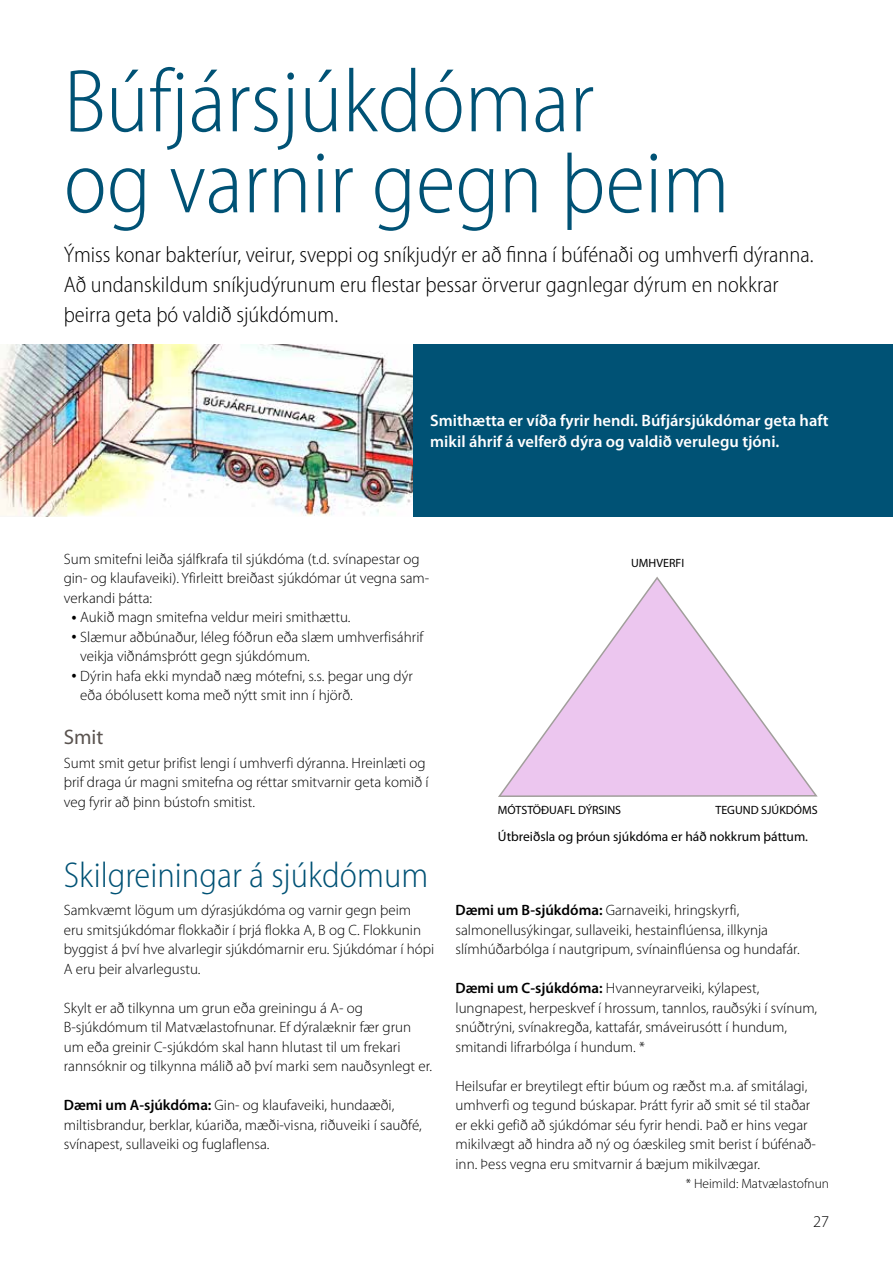
<style>
.page{position:relative;width:893px;height:1263px;background:#fff}
.page>*{position:absolute;margin:0;border:0;box-sizing:border-box;transform-origin:0 0}
.t1{font:300 semi-condensed 90px/81px "Myriad Pro";color:#005275}
.t2{font:300 semi-condensed 36px "Myriad Pro";color:#005275}
.t3{font:300 semi-condensed 22.5px/30px "Myriad Pro";color:#000}
.t4{font:21px "Myriad Pro";color:#5a534f}
.t5{font:600 16.5px/21px "Myriad Pro";color:#fff}
.t6{font:300 16.5px "Myriad Pro";color:#000}
.t7{font:300 15px/19.5px "Myriad Pro";color:#000}
.t8{font:13.5px "Myriad Pro";color:#000}
.t9{font:300 13.5px "Myriad Pro";color:#000}
.t10{font:12px "Myriad Pro";color:#000}
.s1{font-family:"Minion Pro";font-weight:400;font-style:italic}
.s2{font-weight:600}
</style>
<div class="page">
<img style="left:0;top:344px;width:413px;height:172px">
<div style="left:413px;top:344px;width:480px;height:172px;background:#005275"></div>
<svg style="left:498px;top:576px;width:320px;height:221px"></svg>
<h1 class="t1" style="left:64px;top:63px;width:667px">Búfjársjúkdómar<br>og varnir gegn þeim</h1>
<h3 class="t3" style="left:64px;top:240px;width:751px">Ýmiss konar bakteríur, veirur, sveppi og sníkjudýr er að finna í búfénaði og umhverfi dýranna.<br>Að undanskildum sníkjudýrunum eru flestar þessar örverur gagnlegar dýrum en nokkrar þeirra geta þó valdið sjúkdómum.</h3>
<p class="t5" style="left:430px;top:410px;width:400px">Smithætta er víða fyrir hendi. Búfjársjúkdómar geta haft mikil áhrif á velferð dýra og valdið verulegu tjóni.</p>
<p class="t7" style="left:64px;top:549px;width:367px">Sum smitefni leiða sjálfkrafa til sjúkdóma (t.d. svínapestar og gin- og klaufaveiki). Yfirleitt breiðast sjúkdómar út vegna sam&shy;verkandi þátta:</p>
<p class="t7" style="left:71px;top:608px;width:281px"><span class="s1">•</span> Aukið magn smitefna veldur meiri smithættu.</p>
<p class="t7" style="left:80px;top:627px;width:345px;text-indent:-9px"><span class="s1">•</span> Slæmur aðbúnaður, léleg fóðrun eða slæm umhverfisáhrif veikja viðnámsþrótt gegn sjúkdómum.</p>
<p class="t7" style="left:80px;top:666px;width:334px;text-indent:-9px"><span class="s1">•</span> Dýrin hafa ekki myndað næg mótefni, s.s. þegar ung dýr eða óbólusett koma með nýtt smit inn í hjörð.</p>
<h3 class="t4" style="left:64px;top:724px;width:41px">Smit</h3>
<p class="t7" style="left:64px;top:753px;width:366px">Sumt smit getur þrifist lengi í umhverfi dýranna. Hreinlæti og þrif draga úr magni smitefna og réttar smitvarnir geta komið í veg fyrir að þinn bústofn smitist.</p>
<h2 class="t2" style="left:64px;top:856px;width:366px">Skilgreiningar á sjúkdómum</h2>
<p class="t7" style="left:64px;top:901px;width:372px">Samkvæmt lögum um dýrasjúkdóma og varnir gegn þeim eru smitsjúkdómar flokkaðir í þrjá flokka A, B og C. Flokkunin byggist á því hve alvarlegir sjúkdómarnir eru. Sjúkdómar í hópi A eru þeir alvarlegustu.</p>
<p class="t7" style="left:64px;top:998px;width:370px">Skylt er að tilkynna um grun eða greiningu á A- og B-sjúkdómum til Matvælastofnunar. Ef dýralæknir fær grun um eða greinir C-sjúkdóm skal hann hlutast til um frekari rannsóknir og tilkynna málið að því marki sem nauðsynlegt er.</p>
<p class="t7" style="left:64px;top:1096px;width:359px"><span class="s2">Dæmi um A-sjúkdóma:</span> Gin- og klaufaveiki, hundaæði, miltisbrandur, berklar, kúariða, mæði-visna, riðuveiki í sauðfé, svínapest, sullaveiki og fuglaflensa.</p>
<p class="t10" style="left:631px;top:556px;width:55px">UMHVERFI</p>
<p class="t10" style="left:498px;top:802px;width:125px">MÓTSTÖÐUAFL DÝRSINS</p>
<p class="t10" style="left:715px;top:802px;width:104px">TEGUND SJÚKDÓMS</p>
<p class="t8" style="left:498px;top:828px;width:312px">Útbreiðsla og þróun sjúkdóma er háð nokkrum þáttum.</p>
<p class="t7" style="left:455px;top:901px;width:346px"><span class="s2">Dæmi um B-sjúkdóma:</span> Garnaveiki, hringskyrfi, salmonellusýkingar, sullaveiki, hestainflúensa, illkynja slímhúðarbólga í nautgripum, svínainflúensa og hundafár.</p>
<p class="t7" style="left:455px;top:979px;width:363px"><span class="s2">Dæmi um C-sjúkdóma:</span> Hvanneyrarveiki, kýlapest, lungnapest, herpeskvef í hrossum, tannlos, rauðsýki í svínum, snúðtrýni, svínakregða, kattafár, smáveirusótt í hundum, smitandi lifrarbólga í hundum. *</p>
<p class="t7" style="left:455px;top:1076px;width:362px">Heilsufar er breytilegt eftir búum og ræðst m.a. af smitálagi, umhverfi og tegund búskapar. Þrátt fyrir að smit sé til staðar er ekki gefið að sjúkdómar séu fyrir hendi. Það er hins vegar mikilvægt að hindra að ný og óæskileg smit berist í búfénað&shy;inn. Þess vegna eru smitvarnir á bæjum mikilvægar.</p>
<p class="t9" style="left:686px;top:1176px;width:145px">* Heimild: Matvælastofnun</p>
<p class="t6" style="left:813px;top:1212px;width:18px">27</p>
</div>
